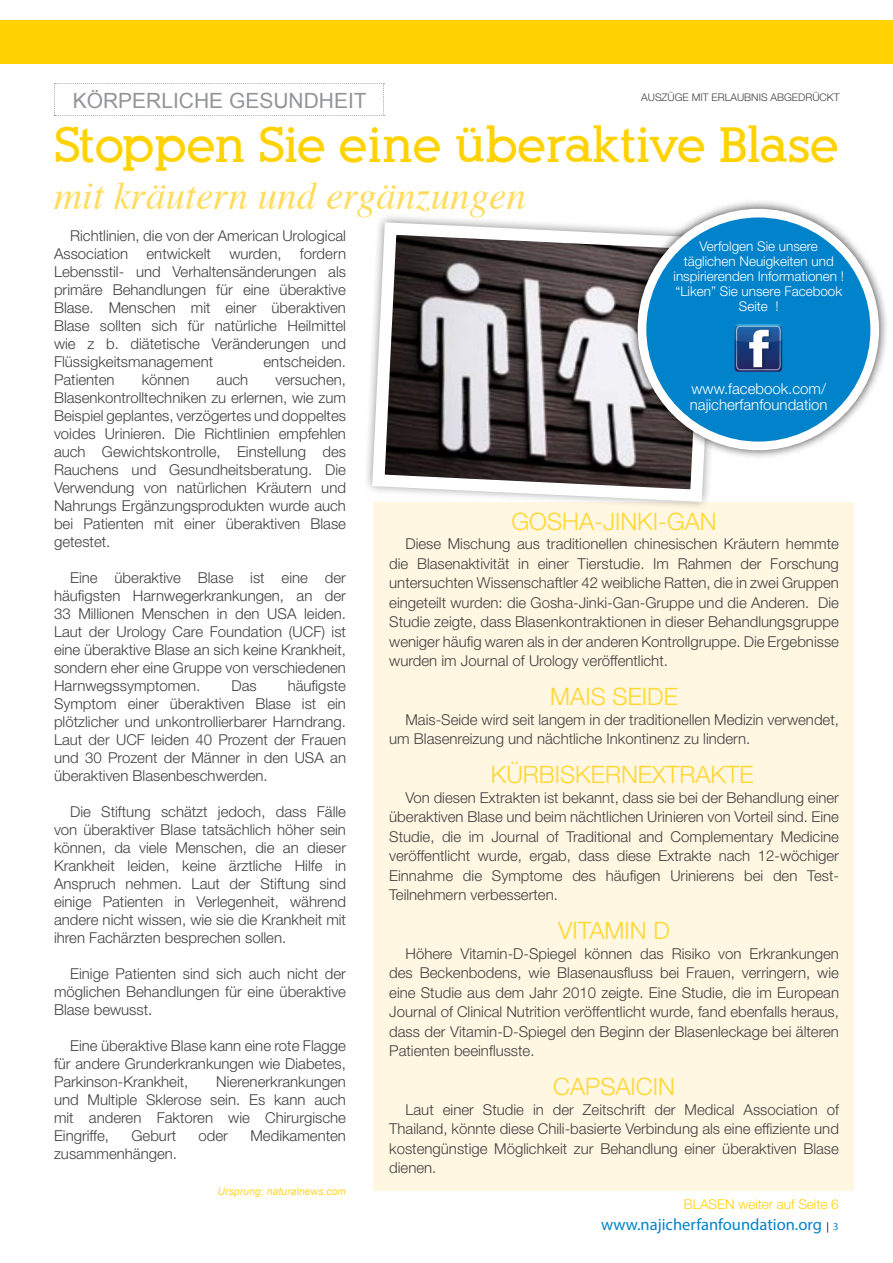
<style>
.page{position:relative;width:893px;height:1263px;background:#fff}
.page>*{position:absolute;margin:0;border:0;box-sizing:border-box;transform-origin:0 0}
.t1{font:700 48.75px "Alexandria FLF";color:#ffd200}
.t2{font:italic 39px "Times";color:#ffdc5d}
.t3{font:300 24px "Helvetica Neue LT Std";color:#ffd630}
.t4{font:21px "Arial";color:#939598}
.t5{font:16.5px "Myriad Pro";color:#0083ca}
.t6{font:300 15px/18px "Helvetica Neue LT Std";color:#414042;text-align:justify}
.t7{font:300 15px/16.5px "Helvetica Neue LT Std";color:#fff}
.t8{font:300 13.5px/15px "Helvetica Neue LT Std";color:#fff;text-align:center}
.t9{font:300 13.5px "Helvetica Neue LT Std";color:#ffd200}
.t10{font:300 10.5px "Helvetica Neue LT Std";color:#414042}
.t11{font:italic 10.5px "Arial";color:#ffd630}
.s1{font-size:10.5px;color:#000}
.s2{font-size:10.5px}
</style>
<div class="page">
<div style="left:0;top:21px;width:893px;height:43px;background:#ffd200"></div>
<div style="left:373px;top:502px;width:481px;height:688px;background:#fff7e1"></div>
<svg style="left:367px;top:216px;width:343px;height:290px"></svg>
<svg style="left:54px;top:83px;width:330px;height:33px"></svg>
<div style="left:628px;top:199px;width:261px;height:261px;background:#000;opacity:.75"></div>
<div style="left:642px;top:213px;width:233px;height:233px;background:#0083ca;border-radius:50%"></div>
<div style="left:638px;top:209px;width:241px;height:241px;border:9px solid #fff;border-radius:50%"></div>
<svg style="left:735px;top:324px;width:47px;height:48px;background:#516e9e"></svg>
<h3 class="t4" style="left:73px;top:87px;width:296px">KÖRPERLICHE GESUNDHEIT</h3>
<h1 class="t1" style="left:54px;top:119px;width:786px">Stoppen Sie eine überaktive Blase</h1>
<p class="t10" style="left:641px;top:90px;width:200px">AUSZÜGE MIT ERLAUBNIS ABGEDRÜCKT</p>
<h2 class="t2" style="left:54px;top:162px;width:473px">mit kräutern und ergänzungen</h2>
<p class="t6" style="left:54px;top:227px;width:294px;text-indent:16px">Richtlinien, die von der American Urological Association entwickelt wurden, fordern Lebensstil- und Verhaltensänderungen als primäre Behandlungen für eine überaktive Blase. Menschen mit einer überaktiven Blase sollten sich für natürliche Heilmittel wie z b. diätetische Veränderungen und Flüssigkeitsmanagement</p>
<p class="t6" style="left:264px;top:353px;width:84px">entscheiden.</p>
<p class="t8" style="left:673px;top:239px;width:172px">Verfolgen Sie unsere täglichen Neuigkeiten und inspirierenden Informationen ! “Liken” Sie unsere Facebook<br>Seite !</p>
<p class="t6" style="left:54px;top:371px;width:294px;text-indent:221px">versuchen, Blasenkontrolltechniken zu erlernen, wie zum Beispiel geplantes, verzögertes und doppeltes voides Urinieren. Die Richtlinien empfehlen auch Gewichtskontrolle, Einstellung des Rauchens und Gesundheitsberatung. Die Verwendung von natürlichen Kräutern und Nahrungs Ergänzungsprodukten wurde auch bei Patienten mit einer überaktiven Blase getestet.</p>
<p class="t6" style="left:54px;top:569px;width:294px;text-indent:16px">Eine überaktive Blase ist eine der häufigsten Harnwegerkrankungen, an der 33 Millionen Menschen in den USA leiden.<br>Laut der Urology Care Foundation (UCF) ist eine überaktive Blase an sich keine Krankheit, sondern eher eine Gruppe von verschiedenen Harnwegssymptomen.</p>
<p class="t6" style="left:54px;top:371px;width:62px">Patienten</p>
<p class="t6" style="left:142px;top:371px;width:49px">können</p>
<p class="t6" style="left:217px;top:371px;width:33px">auch</p>
<p class="t6" style="left:54px;top:677px;width:294px;text-indent:234px">häufigste Symptom einer überaktiven Blase ist ein plötzlicher und unkontrollierbarer Harndrang.<br>Laut der UCF leiden 40 Prozent der Frauen und 30 Prozent der Männer in den USA an überaktiven Blasenbeschwerden.</p>
<p class="t6" style="left:54px;top:803px;width:294px;text-indent:16px">Die Stiftung schätzt jedoch, dass Fälle von überaktiver Blase tatsächlich höher sein können, da viele Menschen, die an dieser Krankheit leiden, keine ärztliche Hilfe in Anspruch nehmen. Laut der Stiftung sind einige Patienten in Verlegenheit, während andere nicht wissen, wie sie die Krankheit mit ihren Fachärzten besprechen sollen.</p>
<p class="t6" style="left:54px;top:965px;width:294px;text-indent:16px">Einige Patienten sind sich auch nicht der möglichen Behandlungen für eine überaktive Blase bewusst.</p>
<p class="t6" style="left:54px;top:1037px;width:294px;text-indent:16px">Eine überaktive Blase kann eine rote Flagge für andere Grunderkrankungen wie Diabetes, Parkinson-Krankheit,</p>
<p class="t6" style="left:231px;top:677px;width:27px">Das</p>
<p class="t6" style="left:54px;top:1073px;width:294px;text-indent:162px">Nierenerkrankungen und Multiple Sklerose sein. Es kann auch mit anderen Faktoren wie Chirurgische Eingriffe,</p>
<p class="t6" style="left:131px;top:1127px;width:46px">Geburt</p>
<p class="t6" style="left:199px;top:1127px;width:31px">oder</p>
<p class="t6" style="left:250px;top:1127px;width:97px">Medikamenten</p>
<p class="t6" style="left:54px;top:1145px;width:125px">zusammenhängen.</p>
<p class="t11" style="left:218px;top:1185px;width:130px">Ursprung: naturalnews.com</p>
<p class="t7" style="left:690px;top:380px;width:139px">www.facebook.com/ najicherfanfoundation</p>
<h3 class="t3" style="left:511px;top:506px;width:35px">Gosha</h3>
<h3 class="t3" style="left:594px;top:506px;width:21px">-jinki</h3>
<h3 class="t3" style="left:658px;top:506px;width:26px">-gan</h3>
<p class="t6" style="left:389px;top:534px;width:451px;line-height:19.5px;text-indent:16px">Diese Mischung aus traditionellen chinesischen Kräutern hemmte die Blasenaktivität in einer Tierstudie. Im Rahmen der Forschung untersuchten Wissenschaftler 42 weibliche Ratten, die in zwei Gruppen eingeteilt wurden: die Gosha-Jinki-Gan-Gruppe und die Anderen. Die Studie zeigte, dass Blasenkontraktionen in dieser Behandlungsgruppe weniger häufig waren als in der anderen Kontrollgruppe. Die Ergebnisse wurden im Journal of Urology veröffentlicht.</p>
<h3 class="t3" style="left:550px;top:682px;width:33px">Mais</h3>
<h3 class="t3" style="left:613px;top:682px;width:29px">Seide</h3>
<p class="t6" style="left:389px;top:709px;width:451px;line-height:19.5px;text-indent:16px">Mais-Seide wird seit langem in der traditionellen Medizin verwendet, um Blasenreizung und nächtliche Inkontinenz zu lindern.</p>
<h3 class="t3" style="left:491px;top:760px;width:31px">Kürbiskerne</h3>
<h3 class="t3" style="left:652px;top:760px;width:30px">xtrakte</h3>
<p class="t6" style="left:389px;top:787px;width:451px;line-height:19.5px;text-indent:16px">Von diesen Extrakten ist bekannt, dass sie bei der Behandlung einer überaktiven Blase und beim nächtlichen Urinieren von Vorteil sind. Eine Studie, die im Journal of Traditional and Complementary Medicine veröffentlicht wurde, ergab, dass diese Extrakte nach 12-wöchiger Einnahme die Symptome des häufigen Urinierens bei den Test-Teilnehmern verbesserten.</p>
<h3 class="t3" style="left:558px;top:916px;width:28px">Vitamin</h3>
<h3 class="t3" style="left:653px;top:916px;width:18px">D</h3>
<p class="t6" style="left:389px;top:943px;width:451px;line-height:19.5px;text-indent:16px">Höhere Vitamin-D-Spiegel können das Risiko von Erkrankungen des Beckenbodens, wie Blasenausfluss bei Frauen, verringern, wie eine Studie aus dem Jahr 2010 zeigte. Eine Studie, die im European Journal of Clinical Nutrition veröffentlicht wurde, fand ebenfalls heraus, dass der Vitamin-D-Spiegel den Beginn der Blasenleckage bei älteren Patienten beeinflusste.</p>
<h3 class="t3" style="left:553px;top:1072px;width:31px">Capsaicin</h3>
<p class="t6" style="left:389px;top:1099px;width:451px;line-height:19.5px;text-indent:16px">Laut einer Studie in der Zeitschrift der Medical Association of Thailand, könnte diese Chili-basierte Verbindung als eine effiziente und kostengünstige Möglichkeit zur Behandlung einer überaktiven Blase dienen.</p>
<p class="t9" style="left:684px;top:1196px;width:156px">BLASEN weiter auf Seite 6</p>
<p class="t5" style="left:601px;top:1214px;width:239px">www.najicherfanfoundation.org <span class="s1">|</span> <span class="s2">3</span></p>
</div>
